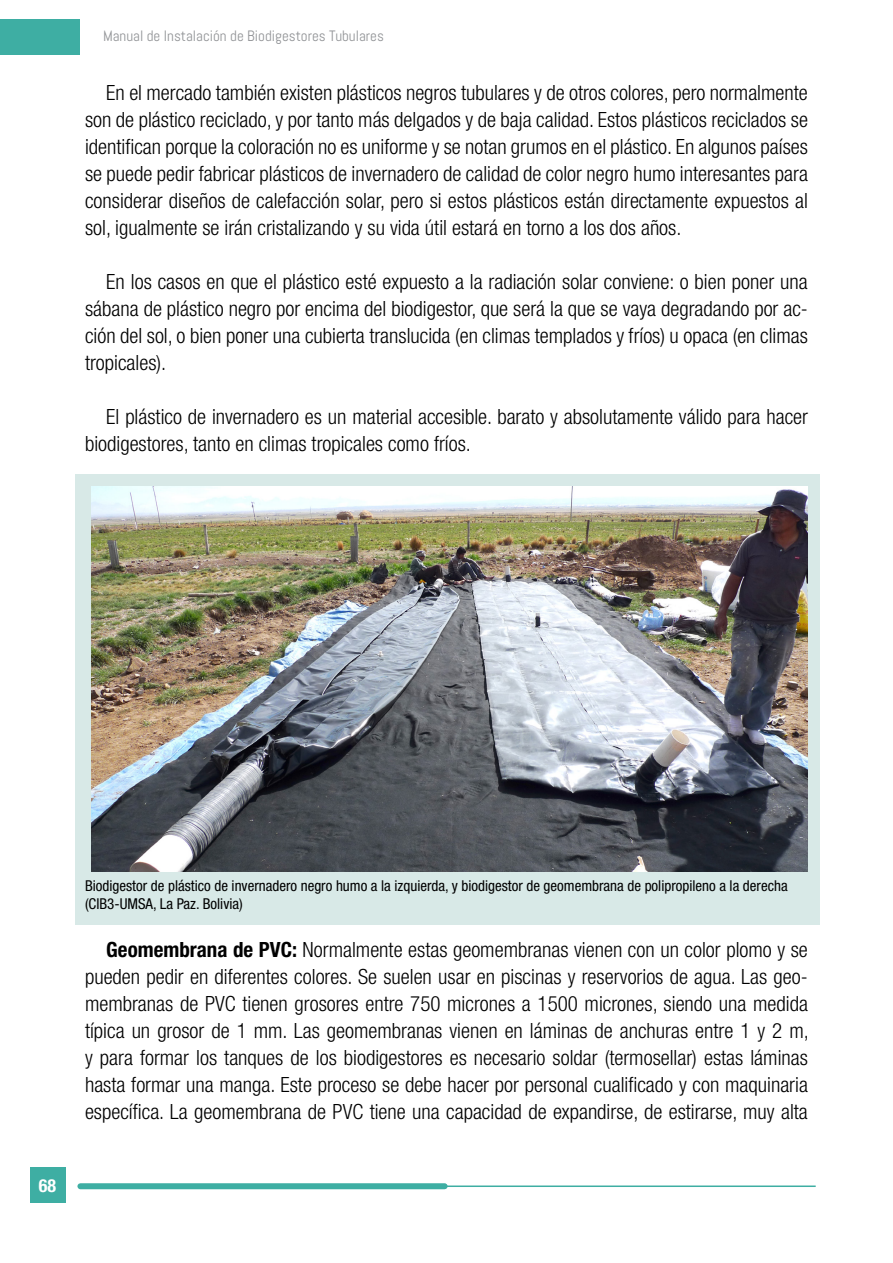
<style>
.page{position:relative;width:893px;height:1263px;background:#fff}
.page>*{position:absolute;margin:0;border:0;box-sizing:border-box;transform-origin:0 0}
.Estilo_de_párrafo_1{font:300 condensed 21px/27px "Helvetica Neue LT Std";color:#000;text-align:justify}
.t1{font:700 condensed 18px "Helvetica Neue LT Std";color:#fff}
.t2{font:condensed 15px/18px "Helvetica Neue LT Std";color:#000}
.t3{font:15px "Abel";color:#919396}
.s1{font-weight:700}
</style>
<div class="page">
<hr style="left:79px;top:1185px;width:737px;height:2px;background:#3eaea3">
<div style="left:80px;top:1183px;width:365px;height:6px;background:#3eaea3"></div>
<div style="left:0;top:19px;width:79px;height:36px;background:#3eaea3"></div>
<div style="left:30px;top:1167px;width:35px;height:35px;background:#3eaea3"></div>
<div style="left:75px;top:474px;width:745px;height:450px;background:#d8e9e7"></div>
<img style="left:91px;top:487px;width:717px;height:385px">
<p class="t3" style="left:103px;top:27px;width:282px">Manual de Instalación de Biodigestores Tubulares</p>
<p class="Estilo_de_párrafo_1" style="left:85px;top:79px;width:724px;text-indent:21px">En el mercado también existen plásticos negros tubulares y de otros colores, pero normalmente son de plástico reciclado, y por tanto más delgados y de baja calidad. Estos plásticos reciclados se identifican porque la coloración no es uniforme y se notan grumos en el plástico. En algunos países se puede pedir fabricar plásticos de invernadero de calidad de color negro humo interesantes para considerar diseños de calefacción solar, pero si estos plásticos están directamente expuestos al sol, igualmente se irán cristalizando y su vida útil estará en torno a los dos años.</p>
<p class="Estilo_de_párrafo_1" style="left:85px;top:268px;width:724px;text-indent:21px">En los casos en que el plástico esté expuesto a la radiación solar conviene: o bien poner una sábana de plástico negro por encima del biodigestor, que será la que se vaya degradando por ac&shy;ción del sol, o bien poner una cubierta translucida (en climas templados y fríos) u opaca (en climas tropicales).</p>
<p class="Estilo_de_párrafo_1" style="left:85px;top:403px;width:724px;text-indent:21px">El plástico de invernadero es un material accesible. barato y absolutamente válido para hacer biodigestores, tanto en climas tropicales como fríos.</p>
<p class="t1" style="left:39px;top:1174px;width:19px">68</p>
<p class="t2" style="left:85px;top:876px;width:704px">Biodigestor de plástico de invernadero negro humo a la izquierda, y biodigestor de geomembrana de polipropileno a la derecha (CIB3-UMSA, La Paz. Bolivia)</p>
<p class="Estilo_de_párrafo_1" style="left:85px;top:936px;width:725px;text-indent:21px"><span class="s1">Geomembrana de PVC:</span> Normalmente estas geomembranas vienen con un color plomo y se pueden pedir en diferentes colores. Se suelen usar en piscinas y reservorios de agua. Las geo&shy;membranas de PVC tienen grosores entre 750 micrones a 1500 micrones, siendo una medida típica un grosor de 1 mm. Las geomembranas vienen en láminas de anchuras entre 1 y 2 m, y para formar los tanques de los biodigestores es necesario soldar (termosellar) estas láminas hasta formar una manga. Este proceso se debe hacer por personal cualificado y con maquinaria específica. La geomembrana de PVC tiene una capacidad de expandirse, de estirarse, muy alta</p>
</div>
